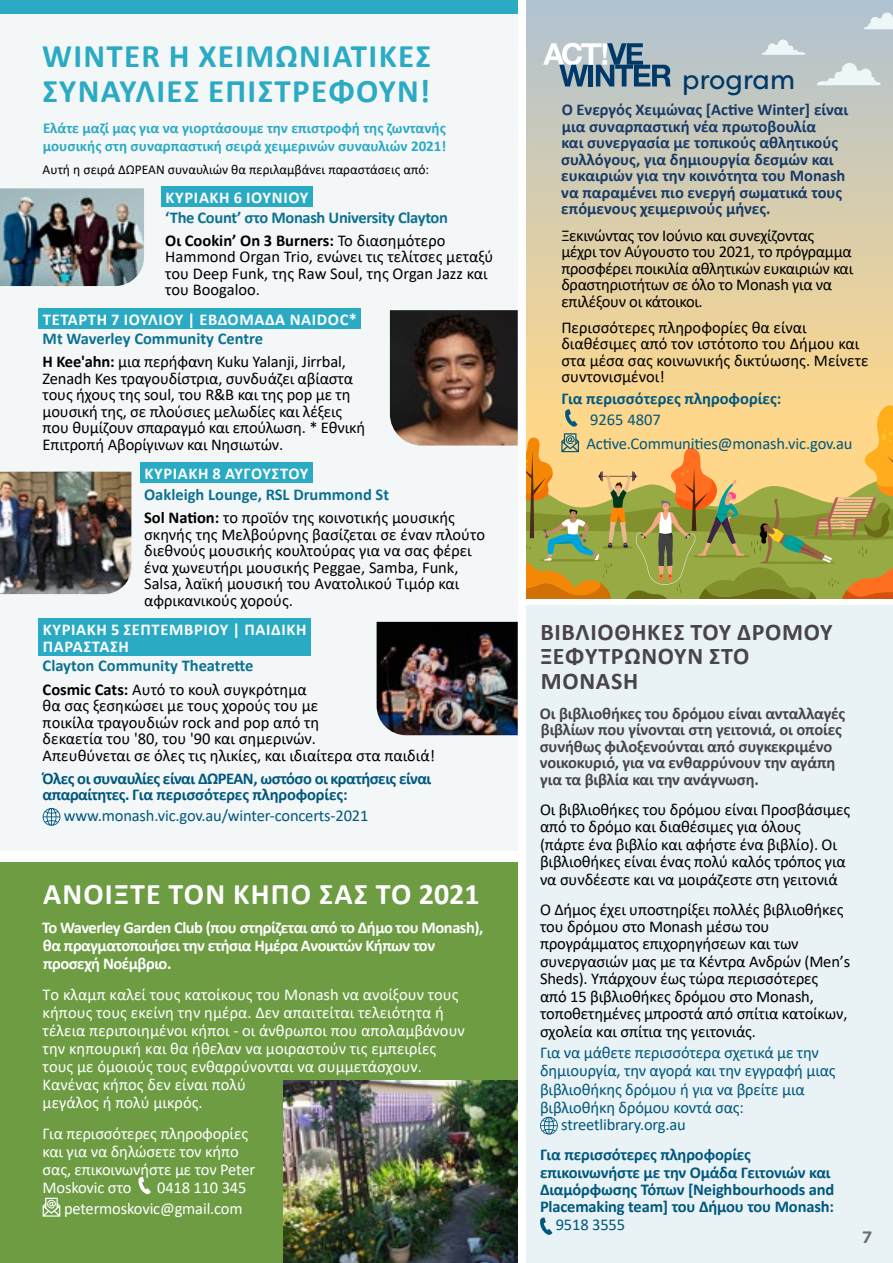
<style>
.page{position:relative;width:893px;height:1263px;background:#fff}
.page>*{position:absolute;margin:0;border:0;box-sizing:border-box;transform-origin:0 0}
.t1{font:700 33px/34.5px "Calibri";letter-spacing:.04em;color:#2baac4}
.t2{font:700 30px "Calibri";letter-spacing:.04em;color:#fff}
.t3{font:27px "Filson Pro";color:#003867}
.t4{font:700 24px/24.8px "Calibri";letter-spacing:.03em;color:#48444a}
.t5{font:16.5px/16.5px "Calibri";letter-spacing:-.01em;color:#000}
.t6{font:16.5px/18px "Calibri";color:#fff}
.t7{font:16.5px/17.4px "Calibri";letter-spacing:-.01em;color:#00587e}
.t8{font:700 16.5px/16.5px "Calibri";color:#183a66}
.t9{font:700 16.5px/16.5px "Calibri";letter-spacing:-.01em;color:#48444a}
.t10{font:700 16.5px/17.4px "Calibri";letter-spacing:-.01em;color:#00587e}
.t11{font:700 16.5px/23.2px "Calibri";letter-spacing:-.01em;color:#0c7291}
.t12{font:700 16.5px/18px "Calibri";letter-spacing:-.03em;color:#fff}
.t13{font:700 16.5px/16.5px "Calibri";letter-spacing:.04em;color:#fff}
.t14{font:700 16.5px/16.5px "Calibri";letter-spacing:-.03em;color:#00587e}
.t15{font:700 16.5px "Filson Soft";color:#6d6e71}
.t16{font:700 15px/18px "Calibri";color:#2baac4}
.t17{font:13.5px "Calibri";color:#000}
.s1{color:#000}
.s2{font-weight:400;color:#000}
.s3{font-weight:700;color:#0c7291}
.s4{font-weight:700}
</style>
<div class="page">
<div style="left:0;top:862px;width:517px;height:401px;background:#6d9c43"></div>
<div style="left:0;top:0;width:518px;height:851px;background:#f4f7f8"></div>
<div style="left:161px;top:187px;width:152px;height:20px;background:#2baac4"></div>
<div style="left:38px;top:308px;width:323px;height:21px;background:#2baac4"></div>
<div style="left:140px;top:463px;width:173px;height:20px;background:#2baac4"></div>
<div style="left:38px;top:619px;width:273px;height:37px;background:#2baac4"></div>
<svg style="left:43px;top:808px;width:17px;height:18px"></svg>
<div style="left:526px;top:606px;width:367px;height:657px;background:#e9f2f5"></div>
<svg style="left:540px;top:1117px;width:18px;height:17px"></svg>
<svg style="left:540px;top:1217px;width:12px;height:18px"></svg>
<svg style="left:138px;top:1176px;width:13px;height:19px"></svg>
<svg style="left:43px;top:1198px;width:17px;height:18px"></svg>
<svg style="left:526px;top:0;width:367px;height:404px"></svg>
<svg style="left:543px;top:43px;width:128px;height:43px"></svg>
<svg style="left:815px;top:63px;width:67px;height:23px"></svg>
<svg style="left:761px;top:39px;width:45px;height:16px"></svg>
<svg style="left:863px;top:13px;width:30px;height:17px"></svg>
<img style="left:284px;top:1080px;width:233px;height:183px">
<svg style="left:526px;top:404px;width:367px;height:194px"></svg>
<img style="left:0;top:188px;width:144px;height:98px">
<img style="left:390px;top:310px;width:128px;height:136px">
<img style="left:0;top:472px;width:131px;height:122px">
<img style="left:377px;top:622px;width:141px;height:113px">
<div style="left:0;top:0;width:518px;height:14px;background:#2baac4"></div>
<h1 class="t1" style="left:42px;top:39px;width:390px">WINTER Η ΧΕΙΜΩΝΙΑΤΙΚΕΣ<br>ΣΥΝΑΥΛΙΕΣ ΕΠΙΣΤΡΈΦΟΥΝ!</h1>
<p class="t16" style="left:43px;top:118px;width:405px">Ελάτε μαζί μας για να γιορτάσουμε την επιστροφή της ζωντανής μουσικής στη συναρπαστική σειρά χειμερινών συναυλιών 2021!</p>
<p class="t17" style="left:43px;top:160px;width:388px">Αυτή η σειρά ΔΩΡΕΑΝ συναυλιών θα περιλαμβάνει παραστάσεις από:</p>
<p class="t13" style="left:166px;top:189px;width:144px">ΚΥΡΙΑΚΗ 6 ΙΟΥΝΙΟΥ</p>
<p class="t11" style="left:165px;top:205px;width:284px">‘The Count’ στο Monash University Clayton<br><span class="s1">Οι Cookin’ On 3 Burners:</span> <span class="s2">Το διασημότερο</span></p>
<p class="t5" style="left:165px;top:248px;width:330px">Hammond Organ Trio, ενώνει τις τελίτσες μεταξύ του Deep Funk, της Raw Soul, της Organ Jazz και του Boogaloo.</p>
<p class="t13" style="left:43px;top:311px;width:316px">ΤΕΤΑΡΤΗ 7 ΙΟΥΛΙΟΥ | ΕΒΔΟΜΑΔΑ NAIDOC*</p>
<p class="t5" style="left:43px;top:327px;width:305px;line-height:23.2px"><span class="s3">Mt Waverley Community Centre<br></span><span class="s4">Η Kee'ahn:</span> μια περήφανη Kuku Yalanji, Jirrbal,</p>
<p class="t5" style="left:43px;top:370px;width:324px">Zenadh Kes τραγουδίστρια, συνδυάζει αβίαστα τους ήχους της soul, του R&amp;B και της pop με τη μουσική της, σε πλούσιες μελωδίες και λέξεις που θυμίζουν σπαραγμό και επούλωση. * Εθνική Επιτροπή Αβορίγινων και Νησιωτών.</p>
<p class="t13" style="left:144px;top:465px;width:165px">KYΡΙΑΚΗ 8 ΑΥΓΟΥΣΤΟΥ</p>
<p class="t5" style="left:144px;top:483px;width:312px;line-height:23.2px"><span class="s3">Oakleigh Lounge, RSL Drummond St<br></span><span class="s4">Sol Nation:</span> το προϊόν της κοινοτικής μουσικής</p>
<p class="t5" style="left:144px;top:526px;width:342px">σκηνής της Μελβούρνης βασίζεται σε έναν πλούτο διεθνούς μουσικής κουλτούρας για να σας φέρει ένα χωνευτήρι μουσικής Ρeggae, Samba, Funk, Salsa, λαϊκή μουσική του Ανατολικού Τιμόρ και αφρικανικούς χορούς.</p>
<p class="t13" style="left:43px;top:621px;width:265px">ΚΥΡΙΑΚΗ 5 ΣΕΠΤΕΜΒΡΙΟΥ | ΠΑΙΔΙΚΗ<br>ΠΑΡΑΣΤΑΣΗ</p>
<p class="t11" style="left:43px;top:654px;width:266px">Clayton Community Theatrette<br><span class="s1">Cosmic Cats:</span> <span class="s2">Αυτό το κουλ συγκρότημα</span></p>
<p class="t5" style="left:43px;top:697px;width:394px">θα σας ξεσηκώσει με τους χορούς του με<br>ποικίλα τραγουδιών rock and pop από τη<br>δεκαετία του '80, του '90 και σημερινών.<br>Απευθύνεται σε όλες τις ηλικίες, και ιδιαίτερα στα παιδιά!</p>
<p class="t14" style="left:43px;top:770px;width:390px">Όλες οι συναυλίες είναι ΔΩΡΕΑΝ, ωστόσο οι κρατήσεις είναι απαραίτητες. Για περισσότερες πληροφορίες:</p>
<p class="t7" style="left:64px;top:807px;width:306px">www.monash.vic.gov.au/winter-concerts-2021</p>
<h2 class="t2" style="left:43px;top:873px;width:438px">ΑΝΟΙΞΤΕ ΤΟΝ ΚΗΠΟ ΣΑΣ ΤΟ 2021</h2>
<p class="t12" style="left:42px;top:918px;width:443px">Το Waverley Garden Club (που στηρίζεται από το Δήμο του Monash), θα πραγματοποιήσει την ετήσια Ημέρα Ανοικτών Κήπων τον προσεχή Νοέμβριο.</p>
<p class="t6" style="left:43px;top:985px;width:424px">Το κλαμπ καλεί τους κατοίκους του Monash να ανοίξουν τους κήπους τους εκείνη την ημέρα. Δεν απαιτείται τελειότητα ή τέλεια περιποιημένοι κήποι - οι άνθρωποι που απολαμβάνουν την κηπουρική και θα ήθελαν να μοιραστούν τις εμπειρίες τους με όμοιούς τους ενθαρρύνονται να συμμετάσχουν.<br>Κανένας κήπος δεν είναι πολύ<br>μεγάλος ή πολύ μικρός.</p>
<p class="t6" style="left:43px;top:1124px;width:214px">Για περισσότερες πληροφορίες και για να δηλώσετε τον κήπο σας, επικοινωνήστε με τον Peter<br>Moskovic στο</p>
<p class="t6" style="left:64px;top:1176px;width:184px;line-height:21px;text-align:right">0418 110 345 petermoskovic@gmail.com</p>
<h3 class="t3" style="left:682px;top:61px;width:114px">program</h3>
<p class="t8" style="left:561px;top:101px;width:289px">O Ενεργός Χειμώνας [Active Winter] είναι μια συναρπαστική νέα πρωτοβουλία<br>και συνεργασία με τοπικούς αθλητικούς συλλόγους, για δημιουργία δεσμών και ευκαιριών για την κοινότητα του Monash να παραμένει πιο ενεργή σωματικά τους επόμενους χειμερινούς μήνες.</p>
<p class="t5" style="left:561px;top:226px;width:293px">Ξεκινώντας τον Ιούνιο και συνεχίζοντας μέχρι τον Αύγουστο του 2021, το πρόγραμμα προσφέρει ποικιλία αθλητικών ευκαιριών και δραστηριοτήτων σε όλο το Monash για να επιλέξουν οι κάτοικοι.</p>
<p class="t5" style="left:561px;top:319px;width:309px">Περισσότερες πληροφορίες θα είναι διαθέσιμες από τον ιστότοπο του Δήμου και στα μέσα σας κοινωνικής δικτύωσης. Μείνετε συντονισμένοι!</p>
<p class="t10" style="left:561px;top:390px;width:221px">Για περισσότερες πληροφορίες:</p>
<p class="t7" style="left:586px;top:407px;width:267px;line-height:24px">9265 4807<br>Active.Communities@monash.vic.gov.au</p>
<h3 class="t4" style="left:540px;top:619px;width:293px">ΒΙΒΛΙΟΘΗΚΕΣ ΤΟΥ ΔΡΟΜΟΥ<br>ΞΕΦΥΤΡΏΝΟΥΝ ΣΤΟ<br>MONASH</h3>
<p class="t9" style="left:540px;top:705px;width:307px">Οι βιβλιοθήκες του δρόμου είναι ανταλλαγές βιβλίων που γίνονται στη γειτονιά, οι οποίες συνήθως φιλοξενούνται από συγκεκριμένο νοικοκυριό, για να ενθαρρύνουν την αγάπη για τα βιβλία και την ανάγνωση.</p>
<p class="t5" style="left:540px;top:800px;width:312px;line-height:17.4px">Οι βιβλιοθήκες του δρόμου είναι Προσβάσιμες από το δρόμο και διαθέσιμες για όλους<br>(πάρτε ένα βιβλίο και αφήστε ένα βιβλίο). Οι βιβλιοθήκες είναι ένας πολύ καλός τρόπος για να συνδέεστε και να μοιράζεστε στη γειτονιά</p>
<p class="t5" style="left:540px;top:900px;width:312px;line-height:17.4px">Ο Δήμος έχει υποστηρίξει πολλές βιβλιοθήκες του δρόμου στο Monash μέσω του προγράμματος επιχορηγήσεων και των συνεργασιών μας με τα Κέντρα Ανδρών (Men’s Sheds). Υπάρχουν έως τώρα περισσότερες<br>από 15 βιβλιοθήκες δρόμου στο Monash, τοποθετημένες μπροστά από σπίτια κατοίκων, σχολεία και σπίτια της γειτονιάς.</p>
<p class="t7" style="left:540px;top:1044px;width:297px">Για να μάθετε περισσότερα σχετικά με την δημιουργία, την αγορά και την εγγραφή μιας</p>
<p class="t7" style="left:540px;top:1081px;width:266px">βιβλιοθήκης δρόμου ή για να βρείτε μια</p>
<p class="t7" style="left:540px;top:1098px;width:205px">βιβλιοθήκη δρόμου κοντά σας:</p>
<p class="t7" style="left:561px;top:1115px;width:126px">streetlibrary.org.au</p>
<p class="t10" style="left:540px;top:1146px;width:296px">Για περισσότερες πληροφορίες επικοινωνήστε με την Ομάδα Γειτονιών και Διαμόρφωσης Τόπων [Neighbourhoods and Placemaking team] του Δήμου του Monash:</p>
<p class="t7" style="left:556px;top:1216px;width:71px">9518 3555</p>
<p class="t15" style="left:862px;top:1226px;width:11px">7</p>
</div>
